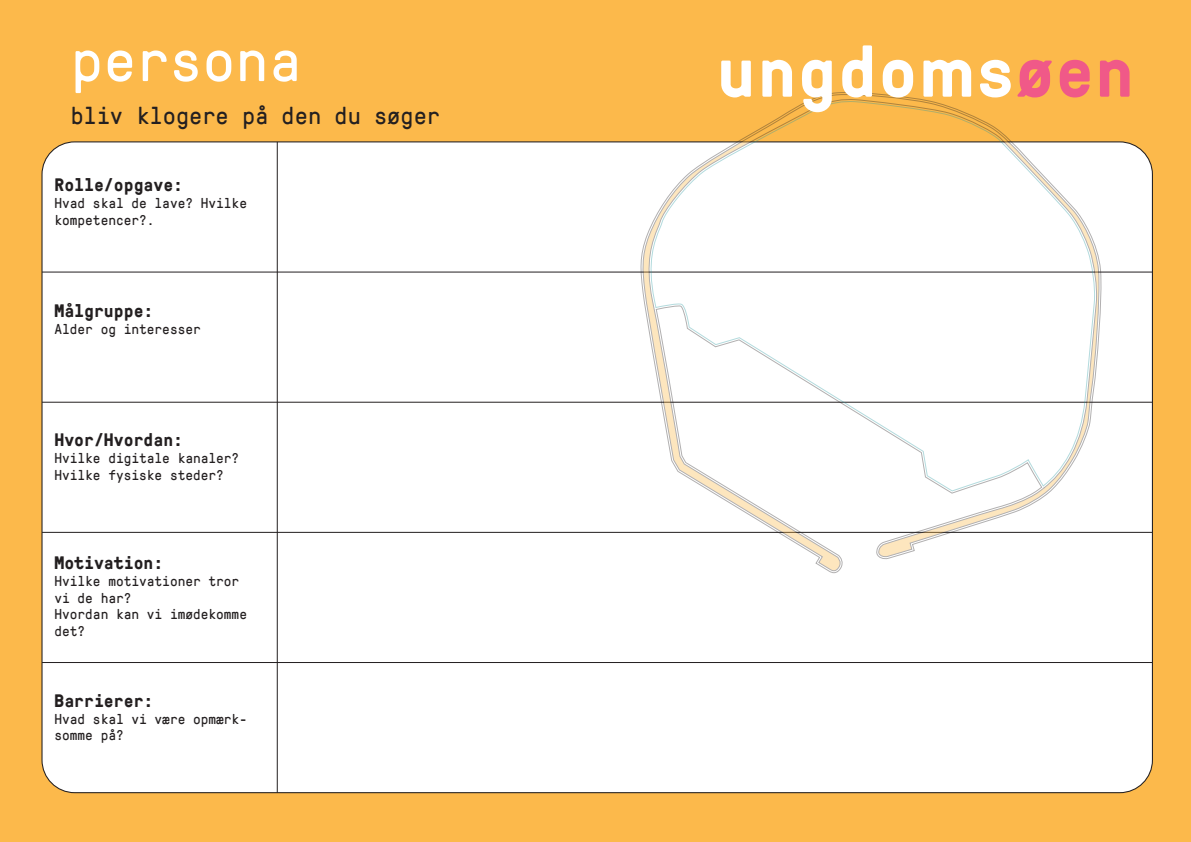
<style>
.page{position:relative;width:1191px;height:842px;background:#fcb94b}
.page>*{position:absolute;margin:0;border:0;box-sizing:border-box;transform-origin:0 0}
.t1{font:60px "GT Pressura Mono";color:#fff}
.t2{font:24px "GT Pressura Mono";color:#231f20}
.t3{font:700 18px "GT Pressura Mono";color:#231f20}
.t4{font:14px/16.8px "GT Pressura Mono";color:#231f20}
</style>
<div class="page">
<div style="left:42px;top:142px;width:1110px;height:651px;background:#fff;border-radius:33px"></div>
<hr style="left:42px;top:662px;width:1110px;height:1px;background:#231f20">
<hr style="left:42px;top:532px;width:1110px;height:1px;background:#231f20">
<hr style="left:42px;top:402px;width:1110px;height:1px;background:#231f20">
<hr style="left:42px;top:272px;width:1110px;height:1px;background:#231f20">
<hr style="left:277px;top:142px;width:1px;height:651px;background:#231f20">
<svg style="left:640px;top:97px;width:461px;height:476px"></svg>
<svg style="left:721px;top:45px;width:289px;height:67px"></svg>
<svg style="left:1059px;top:60px;width:30px;height:37px"></svg>
<svg style="left:1100px;top:60px;width:29px;height:37px"></svg>
<svg style="left:1017px;top:60px;width:35px;height:37px"></svg>
<h1 class="t1" style="left:70px;top:17px;width:233px">persona</h1>
<h2 class="t2" style="left:70px;top:98px;width:371px">bliv klogere på den du søger</h2>
<p class="t3" style="left:54px;top:172px;width:130px">Rolle/opgave:</p>
<p class="t4" style="left:54px;top:194px;width:194px">Hvad skal de lave? Hvilke kompetencer?.</p>
<p class="t3" style="left:54px;top:298px;width:101px">Målgruppe:</p>
<p class="t4" style="left:54px;top:320px;width:148px">Alder og interesser</p>
<p class="t3" style="left:54px;top:427px;width:130px">Hvor/Hvordan:</p>
<p class="t4" style="left:54px;top:449px;width:186px">Hvilke digitale kanaler?<br>Hvilke fysiske steder?</p>
<p class="t3" style="left:54px;top:549px;width:110px">Motivation:</p>
<p class="t4" style="left:54px;top:572px;width:194px">Hvilke motivationer tror vi de har?<br>Hvordan kan vi imødekomme det?</p>
<p class="t3" style="left:54px;top:687px;width:101px">Barrierer:</p>
<p class="t4" style="left:54px;top:709px;width:194px">Hvad skal vi være opmærk&shy;somme på?</p>
</div>
